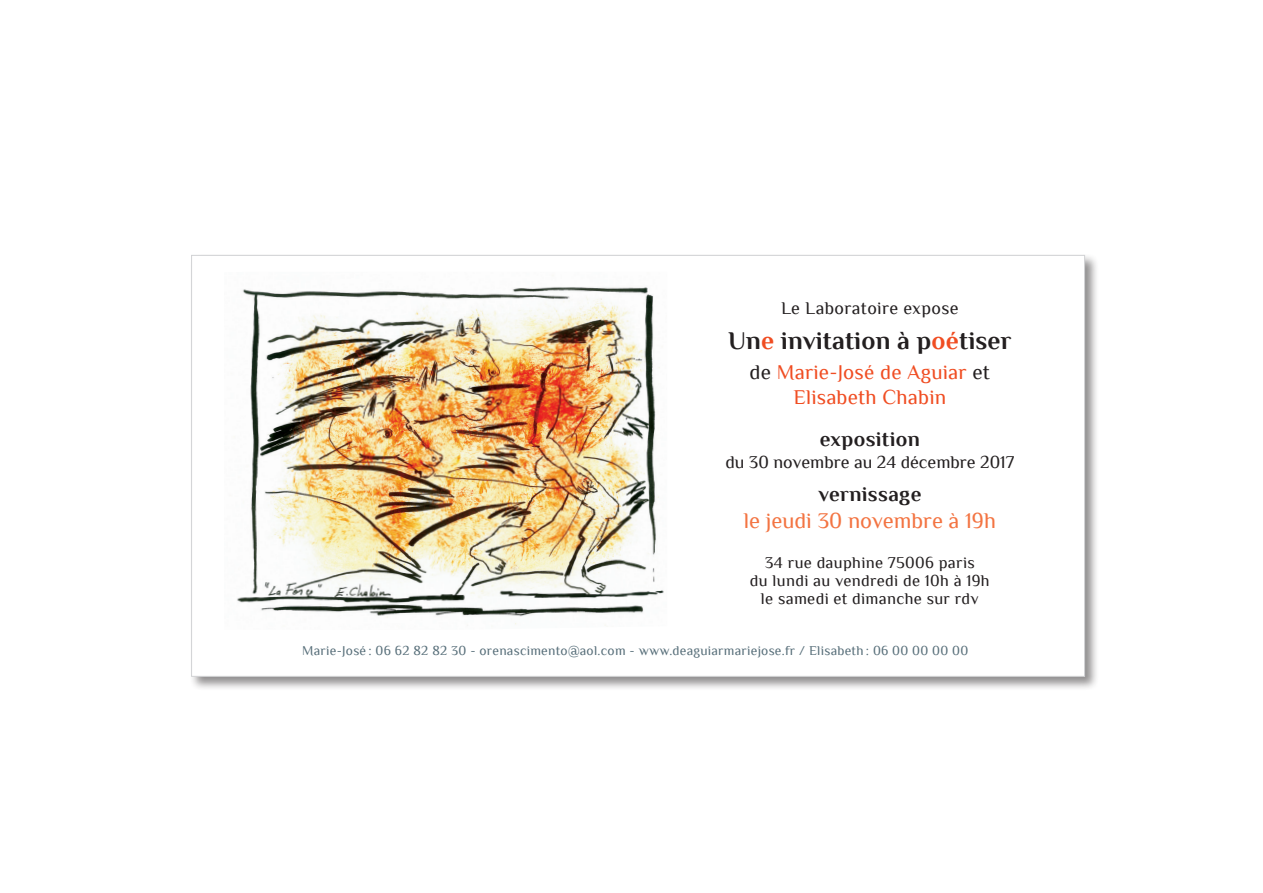
<style>
.page{position:relative;width:1263px;height:893px;background:#fff}
.page>*{position:absolute;margin:0;border:0;box-sizing:border-box;transform-origin:0 0}
.t1{font:700 25.5px "Philosopher";letter-spacing:.01em;color:#231f20}
.t2{font:22.5px "Philosopher";color:#f37442}
.t3{font:21px/25.2px "Philosopher";letter-spacing:.01em;color:#f04d22;text-align:center}
.t4{font:700 21px "Philosopher";letter-spacing:.02em;color:#231f20}
.t5{font:18px "Philosopher";color:#231f20}
.t6{font:18px "Philosopher";letter-spacing:.02em;color:#231f20}
.t7{font:16.5px "Philosopher";letter-spacing:.02em;color:#231f20}
.t8{font:13.5px "Philosopher";letter-spacing:.02em;color:#586f7a}
.s1{color:#f04d22}
.s2{color:#231f20}
</style>
<div class="page">
<div style="left:189px;top:253px;width:910px;height:438px;background:#231f20;opacity:.5"></div>
<div style="left:191px;top:255px;width:894px;height:422px;background:#fff;border:1px solid #d1d2d4"></div>
<img style="left:237px;top:287px;width:427px;height:339px">
<p class="t6" style="left:781px;top:299px;width:179px">Le Laboratoire expose</p>
<p class="t1" style="left:728px;top:327px;width:285px">Un<span class="s1">e</span> invitation à p<span class="s1">oé</span>tiser</p>
<p class="t3" style="left:750px;top:359px;width:242px"><span class="s2">de</span> Marie-José de Aguiar <span class="s2">et<br></span>Elisabeth Chabin</p>
<p class="t4" style="left:820px;top:428px;width:102px">exposition</p>
<p class="t5" style="left:725px;top:452px;width:290px">du 30 novembre au 24 décembre 2017</p>
<p class="t4" style="left:818px;top:483px;width:105px">vernissage</p>
<p class="t2" style="left:744px;top:509px;width:254px">le jeudi 30 novembre à 19h</p>
<p class="t7" style="left:765px;top:554px;width:211px">34 rue dauphine 75006 paris</p>
<p class="t7" style="left:750px;top:572px;width:241px">du lundi au vendredi de 10h à 19h</p>
<p class="t7" style="left:761px;top:590px;width:219px">le samedi et dimanche sur rdv</p>
<p class="t8" style="left:302px;top:643px;width:667px">Marie-José : 06 62 82 82 30 - orenascimento@aol.com - www.deaguiarmariejose.fr / Elisabeth : 06 00 00 00 00</p>
</div>
